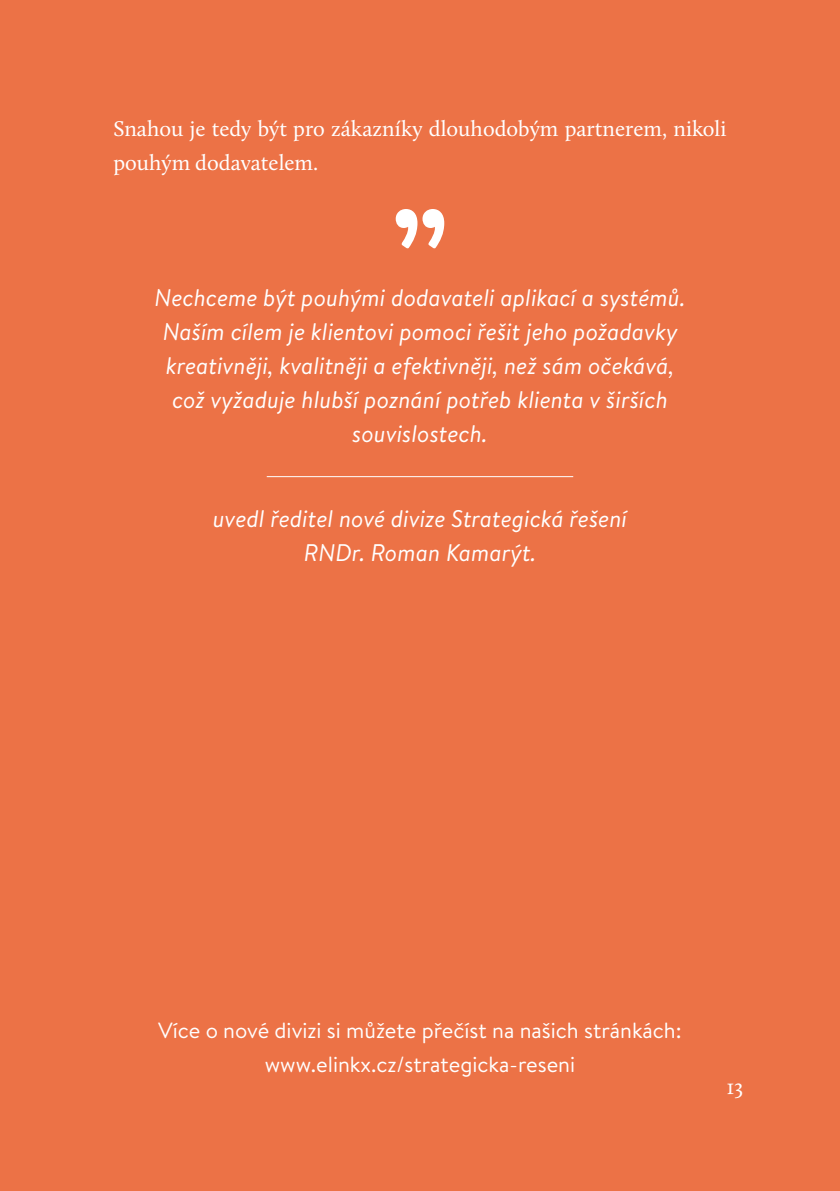
<style>
.page{position:relative;width:840px;height:1191px;background:#fff}
.page>*{position:absolute;margin:0;border:0;box-sizing:border-box;transform-origin:0 0}
.t1{font:italic 24px/34px "Brandon Text";color:#fff;text-align:center}
.t2{font:22px/34px "Brandon Text";color:#fff;text-align:center}
.t3{font:22px/34px "Calluna";color:#fff}
</style>
<div class="page">
<div style="left:0;top:0;width:839px;height:1191px;background:#ec7246"></div>
<hr style="left:266px;top:476px;width:307px;height:1px;background:#fff">
<svg style="left:395px;top:209px;width:49px;height:40px"></svg>
<p class="t3" style="left:113px;top:111px;width:614px">Snahou je tedy být pro zákazníky dlouhodobým partnerem, nikoli pouhým dodavatelem.</p>
<p class="t1" style="left:154px;top:280px;width:532px">Nechceme být pouhými dodavateli aplikací a systémů.<br>Naším cílem je klientovi pomoci řešit jeho požadavky kreativněji, kvalitněji a efektivněji, než sám očekává, což vyžaduje hlubší poznání potřeb klienta v širších souvislostech.</p>
<p class="t1" style="left:213px;top:501px;width:415px">uvedl ředitel nové divize Strategická řešení<br>RNDr. Roman Kamarýt.</p>
<p class="t2" style="left:158px;top:1012px;width:524px">Více o nové divizi si můžete přečíst na našich stránkách: www.elinkx.cz/strategicka-reseni</p>
<p class="t3" style="left:726px;top:1069px;width:18px">13</p>
</div>
